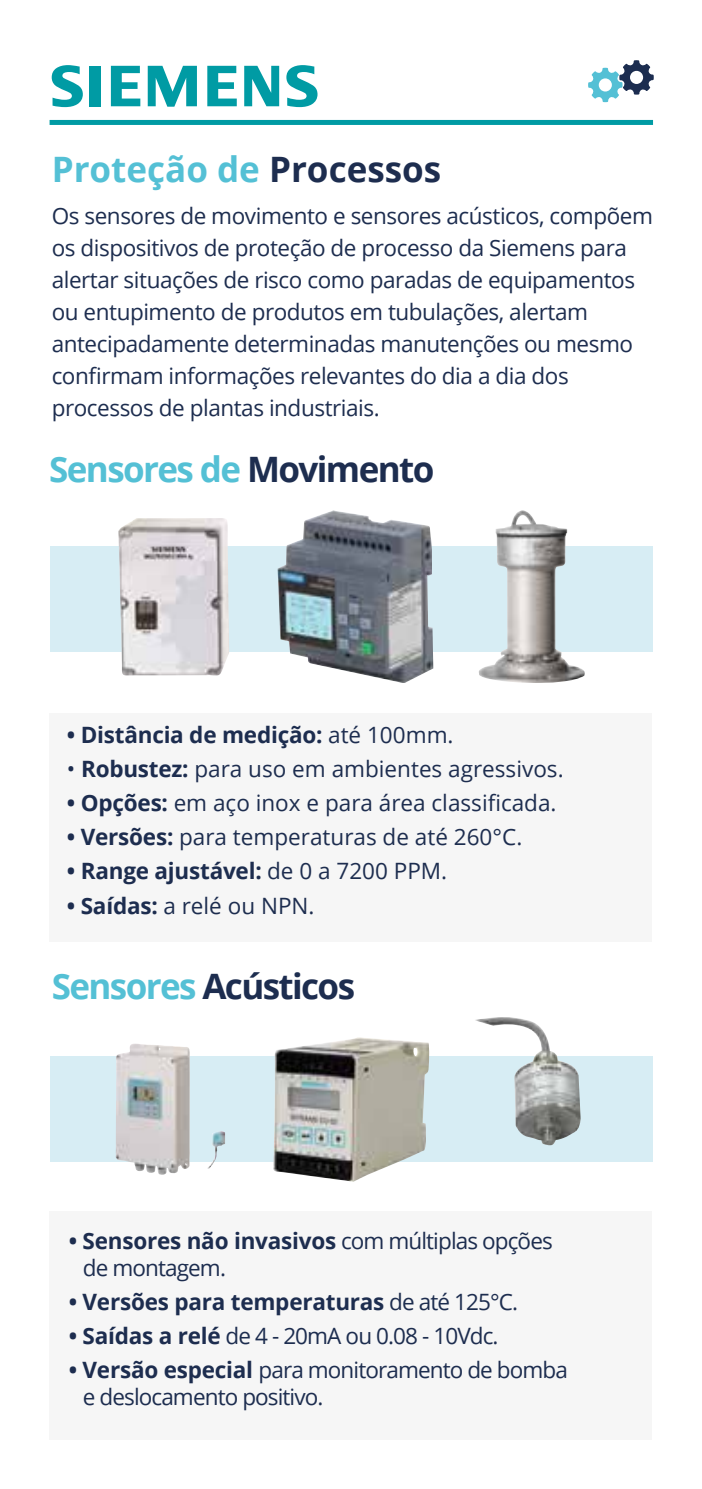
<style>
.page{position:relative;width:702px;height:1489px;background:#fff}
.page>*{position:absolute;margin:0;border:0;box-sizing:border-box;transform-origin:0 0}
.t1{font:700 35px "Open Sans";color:#54c0d5}
.t2{font:700 35px "Open Sans";letter-spacing:-.045em;color:#54c0d5}
.t3{font:700 35px "Open Sans";letter-spacing:-.045em;color:#1d2d4f}
.t4{font:22.5px/32px "Open Sans";letter-spacing:-.02em;color:#1d2d4f}
.t5{font:22.5px/27px "Open Sans";letter-spacing:-.04em;color:#1d2d4f}
.t6{font:22.5px "Open Sans";color:#1d2d4f}
.t7{font:700 22.5px "Open Sans";letter-spacing:-.01em;color:#1d2d4f}
.s1{color:#1d2d4f}
.s2{font-weight:400}
.s3{font-weight:700}
.s4{color:#54c0d5}
</style>
<div class="page">
<div style="left:50px;top:546px;width:603px;height:105px;background:#d7edf4"></div>
<div style="left:50px;top:1056px;width:603px;height:105px;background:#d7edf4"></div>
<svg style="left:52px;top:65px;width:31px;height:42px"></svg>
<div style="left:89px;top:66px;width:11px;height:40px;background:#009ba4"></div>
<svg style="left:111px;top:66px;width:29px;height:40px"></svg>
<svg style="left:148px;top:66px;width:49px;height:41px"></svg>
<svg style="left:207px;top:66px;width:30px;height:40px"></svg>
<svg style="left:244px;top:66px;width:35px;height:40px"></svg>
<svg style="left:286px;top:65px;width:31px;height:42px"></svg>
<img style="left:116px;top:1043px;width:109px;height:131px">
<img style="left:475px;top:1017px;width:105px;height:128px">
<img style="left:479px;top:510px;width:105px;height:173px">
<img style="left:118px;top:518px;width:111px;height:157px">
<img style="left:277px;top:510px;width:156px;height:173px">
<div style="left:49px;top:713px;width:603px;height:228px;background:#f6f6f6"></div>
<div style="left:49px;top:1210px;width:603px;height:229px;background:#f6f6f6"></div>
<img style="left:273px;top:1037px;width:156px;height:144px">
<div style="left:50px;top:120px;width:603px;height:5px;background:#009ba4"></div>
<svg style="left:588px;top:60px;width:65px;height:42px"></svg>
<h1 class="t1" style="left:52px;top:144px;width:391px">Proteção de <span class="s1">Processos</span></h1>
<p class="t4" style="left:52px;top:199px;width:602px">Os sensores de movimento e sensores acústicos, compõem os dispositivos de proteção de processo da Siemens para alertar situações de risco como paradas de equipamentos ou entupimento de produtos em tubulações, alertam antecipadamente determinadas manutenções ou mesmo confirmam informações relevantes do dia a dia dos processos de plantas industriais.</p>
<h1 class="t2" style="left:49px;top:445px;width:386px">Sensores de <span class="s1">Movimento</span></h1>
<p class="t7" style="left:67px;top:719px;width:388px">• Distância de medição: <span class="s2">até 100mm.</span></p>
<p class="t6" style="left:67px;top:753px;width:498px">• <span class="s3">Robustez:</span> para uso em ambientes agressivos.</p>
<p class="t6" style="left:67px;top:787px;width:491px"><span class="s3">• Opções:</span> em aço inox e para área classificada.</p>
<p class="t6" style="left:67px;top:821px;width:457px"><span class="s3">• Versões:</span> para temperaturas de até 260°C.</p>
<p class="t7" style="left:67px;top:855px;width:382px">• Range ajustável: <span class="s2">de 0 a 7200 PPM.</span></p>
<p class="t6" style="left:67px;top:890px;width:249px"><span class="s3">• Saídas:</span> a relé ou NPN.</p>
<h1 class="t3" style="left:52px;top:961px;width:305px"><span class="s4">Sensores</span> Acústicos</h1>
<p class="t5" style="left:83px;top:1226px;width:471px;text-indent:-14px"><span class="s3">• Sensores não invasivos</span> com múltiplas opções de montagem.</p>
<p class="t7" style="left:69px;top:1285px;width:451px">• Versões para temperaturas <span class="s2">de até 125°C.</span></p>
<p class="t5" style="left:69px;top:1321px;width:431px"><span class="s3">• Saídas a relé</span> de 4 - 20mA ou 0.08 - 10Vdc.</p>
<p class="t5" style="left:83px;top:1355px;width:486px;text-indent:-14px"><span class="s3">• Versão especial</span> para monitoramento de bomba e deslocamento positivo.</p>
</div>
